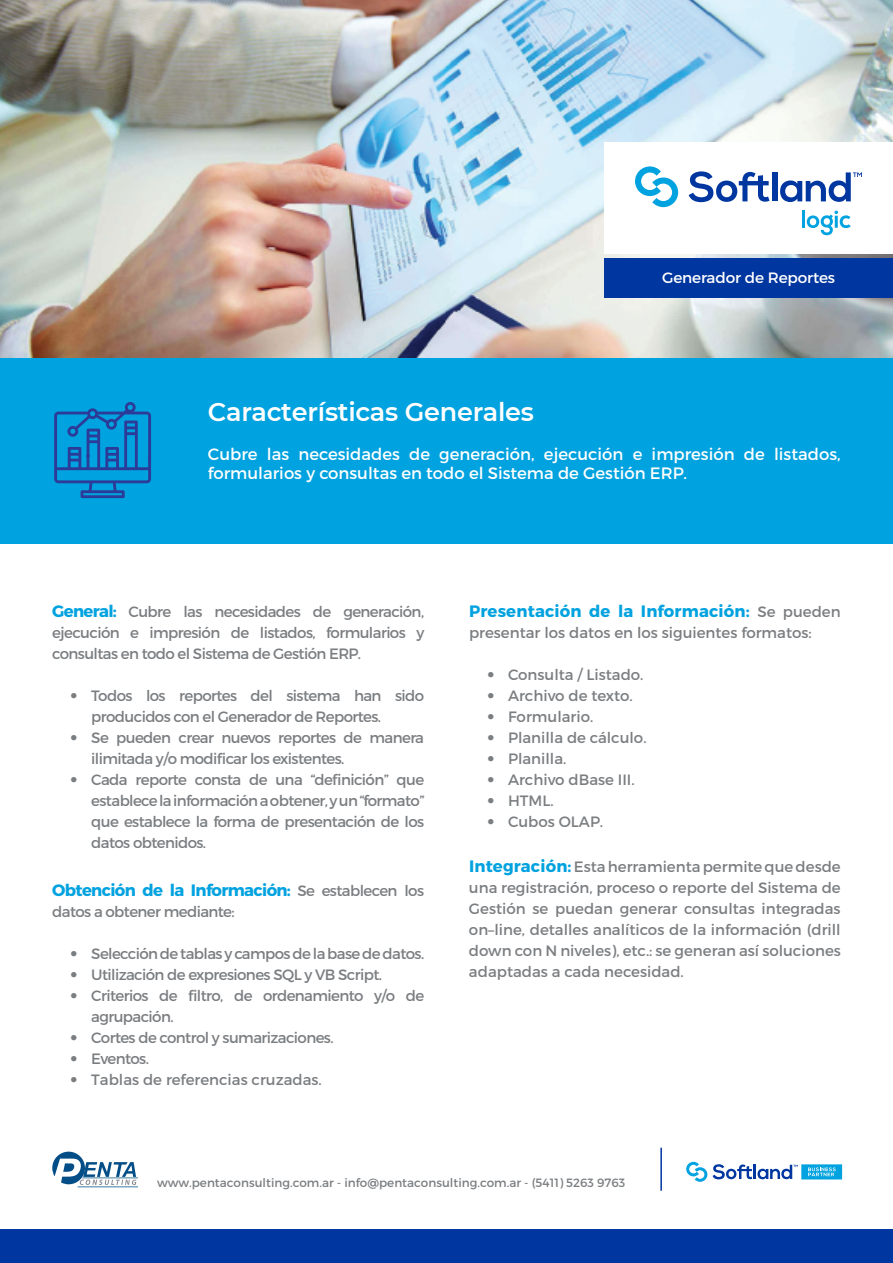
<style>
.page{position:relative;width:893px;height:1263px;background:#fff}
.page>*{position:absolute;margin:0;border:0;box-sizing:border-box;transform-origin:0 0}
.t1{font:600 25.5px "Montserrat";letter-spacing:-.01em;color:#fff}
.t2{font:16.5px/19.5px "Montserrat";color:#fff}
.t3{font:700 16.5px "Montserrat";letter-spacing:-.04em;color:#00a2df}
.t4{font:700 16.5px "Montserrat";letter-spacing:.01em;color:#00a2df}
.t5{font:15px/21px "Montserrat";letter-spacing:-.04em;color:#7b7e81;text-align:justify}
.t6{font:15px "Montserrat";color:#7b7e81}
.t7{font:15px "Montserrat";letter-spacing:-.01em;color:#fff}
.t8{font:12px "Montserrat";color:#7b7e81}
.s1{font-weight:700;font-size:16.5px;color:#00a2df}
.s2{font-family:"Helvetica Neue LT Std";font-weight:300}
.s3{font-weight:400;font-size:15px;color:#7b7e81}
</style>
<div class="page">
<img style="left:0;top:0;width:893px;height:358px">
<div style="left:0;top:358px;width:893px;height:186px;background:#00a2df"></div>
<svg style="left:54px;top:402px;width:97px;height:96px"></svg>
<div style="left:604px;top:142px;width:289px;height:112px;background:#fff"></div>
<svg style="left:689px;top:171px;width:80px;height:31px"></svg>
<div style="left:772px;top:172px;width:5px;height:29px;background:#0036a0"></div>
<svg style="left:780px;top:172px;width:82px;height:30px"></svg>
<svg style="left:635px;top:166px;width:43px;height:41px"></svg>
<hr style="left:802px;top:211px;width:3px;height:17px;background:#00a2df">
<svg style="left:807px;top:210px;width:44px;height:25px"></svg>
<div style="left:604px;top:258px;width:289px;height:39px;background:#0036a0"></div>
<hr style="left:82px;top:1177px;width:56px;height:1px;background:#6f9cbb">
<hr style="left:78px;top:1186px;width:60px;height:1px;background:#6f9cbb">
<svg style="left:52px;top:1151px;width:84px;height:34px"></svg>
<div style="left:0;top:1229px;width:893px;height:34px;background:#0036a0"></div>
<hr style="left:660px;top:1148px;width:2px;height:43px;background:#0036a0">
<svg style="left:686px;top:1162px;width:112px;height:20px"></svg>
<div style="left:801px;top:1164px;width:41px;height:15px;background:#00a2df"></div>
<svg style="left:808px;top:1167px;width:28px;height:9px"></svg>
<p class="t7" style="left:662px;top:268px;width:175px">Generador de Reportes</p>
<h1 class="t1" style="left:208px;top:396px;width:327px">Características Generales</h1>
<p class="t2" style="left:208px;top:444px;width:634px">Cubre las necesidades de generación, ejecución e impresión de listados, formularios y consultas en todo el Sistema de Gestión ERP.</p>
<p class="t5" style="left:52px;top:601px;width:374px"><span class="s1">General:</span> Cubre las necesidades de generación, ejecución e impresión de listados, formularios y consultas en todo el Sistema de Gestión ERP.</p>
<p class="t5" style="left:91px;top:685px;width:334px;text-indent:-21px"><span class="s2">•</span> Todos los reportes del sistema han sido producidos con el Generador de Reportes.</p>
<p class="t5" style="left:91px;top:727px;width:334px;text-indent:-21px"><span class="s2">•</span> Se pueden crear nuevos reportes de manera ilimitada y/o modificar los existentes.</p>
<p class="t5" style="left:91px;top:769px;width:335px;text-indent:-21px"><span class="s2">•</span> Cada reporte consta de una “definición” que establecelainformaciónaobtener,yun“formato” que establece la forma de presentación de los datos obtenidos.</p>
<p class="t3" style="left:52px;top:880px;width:373px">Obtención de la Información: <span class="s3">Se establecen los</span></p>
<p class="t5" style="left:52px;top:901px;width:184px">datos a obtener mediante:</p>
<p class="t5" style="left:70px;top:943px;width:356px"><span class="s2">•</span> Selección de tablas y campos de la base de datos.</p>
<p class="t5" style="left:70px;top:964px;width:313px"><span class="s2">•</span> Utilización de expresiones SQL y VB Script.</p>
<p class="t5" style="left:91px;top:985px;width:334px;text-indent:-21px"><span class="s2">•</span> Criterios de filtro, de ordenamiento y/o de agrupación.</p>
<p class="t5" style="left:70px;top:1027px;width:265px"><span class="s2">•</span> Cortes de control y sumarizaciones.</p>
<p class="t5" style="left:70px;top:1048px;width:80px"><span class="s2">•</span> Eventos.</p>
<p class="t6" style="left:70px;top:1071px;width:253px"><span class="s2">•</span> Tablas de referencias cruzadas.</p>
<p class="t4" style="left:469px;top:601px;width:373px">Presentación de la Información: <span class="s3">Se pueden</span></p>
<p class="t6" style="left:469px;top:624px;width:344px">presentar los datos en los siguientes formatos:</p>
<p class="t6" style="left:487px;top:666px;width:158px"><span class="s2">•</span> Consulta / Listado.</p>
<p class="t6" style="left:487px;top:687px;width:147px"><span class="s2">•</span> Archivo de texto.</p>
<p class="t6" style="left:487px;top:708px;width:108px"><span class="s2">•</span> Formulario.</p>
<p class="t6" style="left:487px;top:729px;width:161px"><span class="s2">•</span> Planilla de cálculo.</p>
<p class="t6" style="left:487px;top:750px;width:81px"><span class="s2">•</span> Planilla.</p>
<p class="t6" style="left:487px;top:771px;width:149px"><span class="s2">•</span> Archivo dBase III.</p>
<p class="t5" style="left:487px;top:790px;width:68px"><span class="s2">•</span> HTML.</p>
<p class="t6" style="left:487px;top:813px;width:117px"><span class="s2">•</span> Cubos OLAP.</p>
<p class="t5" style="left:469px;top:856px;width:373px"><span class="s1">Integración:</span> Estaherramientapermitequedesde una registración, proceso o reporte del Sistema de Gestión se puedan generar consultas integradas on–line, detalles analíticos de la información (drill down con N niveles), etc.: se generan así soluciones adaptadas a cada necesidad.</p>
<p class="t8" style="left:157px;top:1175px;width:470px">www.pentaconsulting.com.ar - info@pentaconsulting.com.ar - (5411) 5263 9763</p>
</div>
